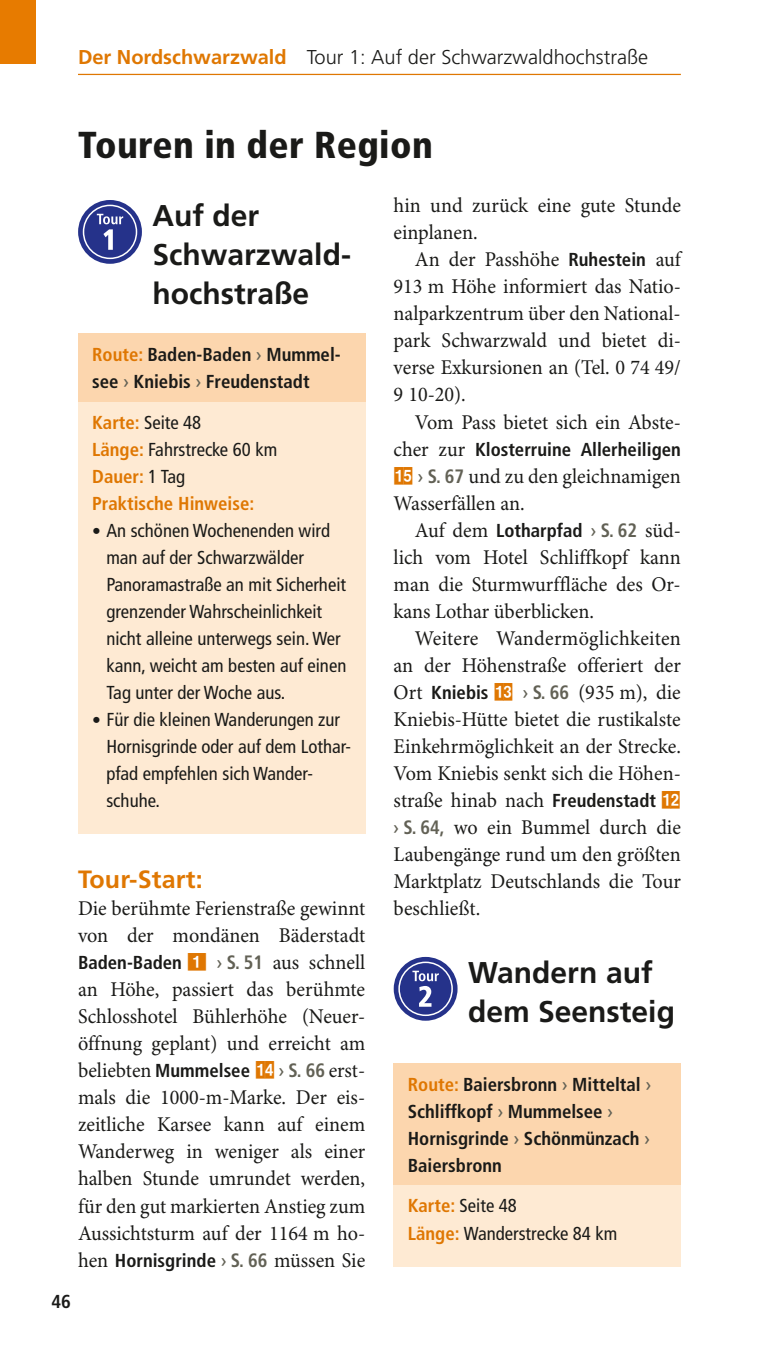
<style>
.page{position:relative;width:766px;height:1347px;background:#fff}
.page>*{position:absolute;margin:0;border:0;box-sizing:border-box;transform-origin:0 0}
.t1{font:900 condensed 37.5px "Frutiger LT Pro";letter-spacing:.01em;color:#1a1a18}
.t2{font:700 30px/38.8px "Frutiger LT Pro";color:#1a1a18}
.t3{font:700 25px "Frutiger LT Pro";letter-spacing:.01em;color:#df7702}
.t4{font:21px/27px "Minion Pro";color:#1a1a18;scale:.96 1}
.t5{font:300 20px "Frutiger LT Pro";color:#1a1a18}
.t6{font:condensed 18.75px/27px "Frutiger LT Pro";color:#1a1a18}
.t7{font:700 condensed 18.75px/27px "Frutiger LT Pro";color:#1a1a18}
.t8{font:700 condensed 18.75px/27px "Frutiger LT Pro";color:#df7702}
.s1{font-weight:700;color:#df7702}
.s2{font-family:"Frutiger LT Pro";font-weight:700;font-stretch:condensed;font-size:18.75px}
.s3{font-family:"Minion Pro";font-weight:400;font-stretch:normal;font-size:21px}
.s4{font-family:"Frutiger LT Pro";font-size:18.75px;color:#626155}
.s5{font-family:"Frutiger LT Pro";font-weight:700;font-stretch:condensed;font-size:19.5px;color:#626155}
.s6{color:#df7702}
.s7{font-weight:400;font-stretch:normal;color:#626155}
.s8{font-weight:400;color:#1a1a18}
</style>
<div class="page">
<hr style="left:78px;top:74px;width:602px;height:1px;background:#df7702">
<div style="left:0;top:0;width:35px;height:64px;background:#e77b00"></div>
<div style="left:393px;top:1063px;width:287px;height:122px;background:#fcd6ae"></div>
<div style="left:393px;top:1185px;width:287px;height:81px;background:#feead3"></div>
<div style="left:78px;top:401px;width:287px;height:433px;background:#feead3"></div>
<div style="left:78px;top:333px;width:287px;height:68px;background:#fcd6ae"></div>
<svg style="left:78px;top:200px;width:64px;height:64px;background:#384494"></svg>
<div style="left:83px;top:205px;width:54px;height:54px;border:2px solid #fff;border-radius:50%"></div>
<svg style="left:97px;top:214px;width:26px;height:36px"></svg>
<svg style="left:393px;top:957px;width:64px;height:63px;background:#384494"></svg>
<div style="left:398px;top:961px;width:55px;height:55px;border:2px solid #fff;border-radius:50%"></div>
<svg style="left:412px;top:970px;width:26px;height:36px"></svg>
<p class="t5" style="left:78px;top:50px;width:571px"><span class="s1">Der Nordschwarzwald</span> Tour 1: Auf der Schwarz wald hoch straße</p>
<h1 class="t1" style="left:78px;top:131px;width:356px">Touren in der Region</h1>
<h2 class="t2" style="left:152px;top:200px;width:200px">Auf der<br>Schwarz wald&shy;hoch straße</h2>
<p class="t4" style="left:393px;top:194px;width:301px">hin und zurück eine gute Stunde einplanen.</p>
<p class="t4" style="left:393px;top:248px;width:301px;text-align:justify;text-indent:21px">An der Passhöhe <span class="s2">Ruhestein</span> auf 913 m Höhe informiert das Natio&shy;nalparkzentrum über den National&shy;park Schwarzwald und bietet di&shy;verse Exkursionen an (Tel. 0 74 49/ 9 10-20).</p>
<p class="t4" style="left:415px;top:410px;width:278px">Vom Pass bietet sich ein Abste-</p>
<p class="t7" style="left:393px;top:437px;width:288px"><span class="s3">cher zur</span> Klosterruine Allerheiligen</p>
<p class="t4" style="left:393px;top:464px;width:300px;text-indent:24px"><span class="s4">›</span> <span class="s5">S. 67</span> und zu den gleichnamigen<br>Wasser fällen an.</p>
<p class="t4" style="left:393px;top:518px;width:301px;text-align:justify;text-indent:21px">Auf dem <span class="s2">Lotharpfad</span> <span class="s4">›</span> <span class="s5">S. 62</span> süd&shy;lich vom Hotel Schliffkopf kann man die Sturmwurffläche des Or&shy;kans Lothar überblicken.</p>
<p class="t4" style="left:393px;top:626px;width:301px;text-indent:21px">Weitere Wandermöglichkeiten an der Höhenstraße offeriert der<br>Ort <span class="s2">Kniebis</span> <span class="s6">✓</span> <span class="s4">›</span> <span class="s5">S. 66</span> (935 m), die<br>Kniebis-Hütte bietet die rus tikalste<br>Einkehrmöglichkeit an der Strecke.<br>Vom Kniebis senkt sich die Höhen&shy;straße hinab nach <span class="s2">Freudenstadt<br></span><span class="s4">›</span> <span class="s5">S. 64,</span> wo ein Bummel durch die<br>Laubengänge rund um den größten<br>Marktplatz Deutschlands die Tour beschließt.</p>
<p class="t7" style="left:92px;top:343px;width:250px"><span class="s6">Route:</span> Baden-Baden <span class="s7">›</span> Mummel&shy;see <span class="s7">›</span> Kniebis <span class="s7">›</span> Freudenstadt</p>
<p class="t8" style="left:92px;top:410px;width:187px">Karte: <span class="s8">Seite 48<br></span>Länge: <span class="s8">Fahrstrecke 60 km<br></span>Dauer: <span class="s8">1 Tag<br></span>Praktische Hinweise:</p>
<p class="t6" style="left:106px;top:519px;width:246px">An schönen Wochenenden wird man auf der Schwarzwälder<br>Panorama straße an mit Sicherheit grenzender Wahrscheinlichkeit nicht alleine unterwegs sein. Wer kann, weicht am besten auf einen<br>Tag unter der Woche aus.<br>Für die kleinen Wanderungen zur<br>Hornis grinde oder auf dem Lothar&shy;pfad empfehlen sich Wander&shy;schuhe.</p>
<p class="t3" style="left:78px;top:870px;width:126px">Tour-Start:</p>
<p class="t4" style="left:78px;top:896px;width:300px">Die berühmte Ferienstraße gewinnt von der mondänen Bäderstadt</p>
<p class="t7" style="left:78px;top:951px;width:105px">Baden-Baden</p>
<p class="t4" style="left:78px;top:950px;width:301px;text-align:justify;text-indent:139px"><span class="s4">›</span> <span class="s5">S. 51</span> aus schnell an Höhe, passiert das berühmte Schlosshotel Bühlerhöhe (Neuer&shy;öffnung geplant) und erreicht am beliebten <span class="s2">Mummelsee</span> <span class="s6">✔</span> <span class="s4">›</span> <span class="s5">S. 66</span> erst&shy;mals die 1000-m-Marke. Der eis&shy;zeitliche Karsee kann auf einem Wanderweg in weniger als einer halben Stunde umrundet werden, für den gut markierten Anstieg zum Aussichtsturm auf der 1164 m ho&shy;hen <span class="s2">Hornisgrinde</span> <span class="s4">›</span> <span class="s5">S. 66</span> müssen Sie</p>
<h2 class="t2" style="left:468px;top:956px;width:208px">Wandern auf dem Seensteig</h2>
<p class="t7" style="left:407px;top:1073px;width:244px"><span class="s6">Route:</span> Baiersbronn <span class="s7">›</span> Mitteltal <span class="s7">›<br></span>Schliffkopf <span class="s7">›</span> Mummelsee <span class="s7">›<br></span>Hornisgrinde <span class="s7">›</span> Schön münzach <span class="s7">›<br></span>Baiersbronn</p>
<p class="t6" style="left:407px;top:1194px;width:211px"><span class="s1">Karte:</span> Seite 48<br><span class="s1">Länge:</span> Wanderstrecke 84 km</p>
<p class="t7" style="left:51px;top:1289px;width:21px">46</p>
</div>
